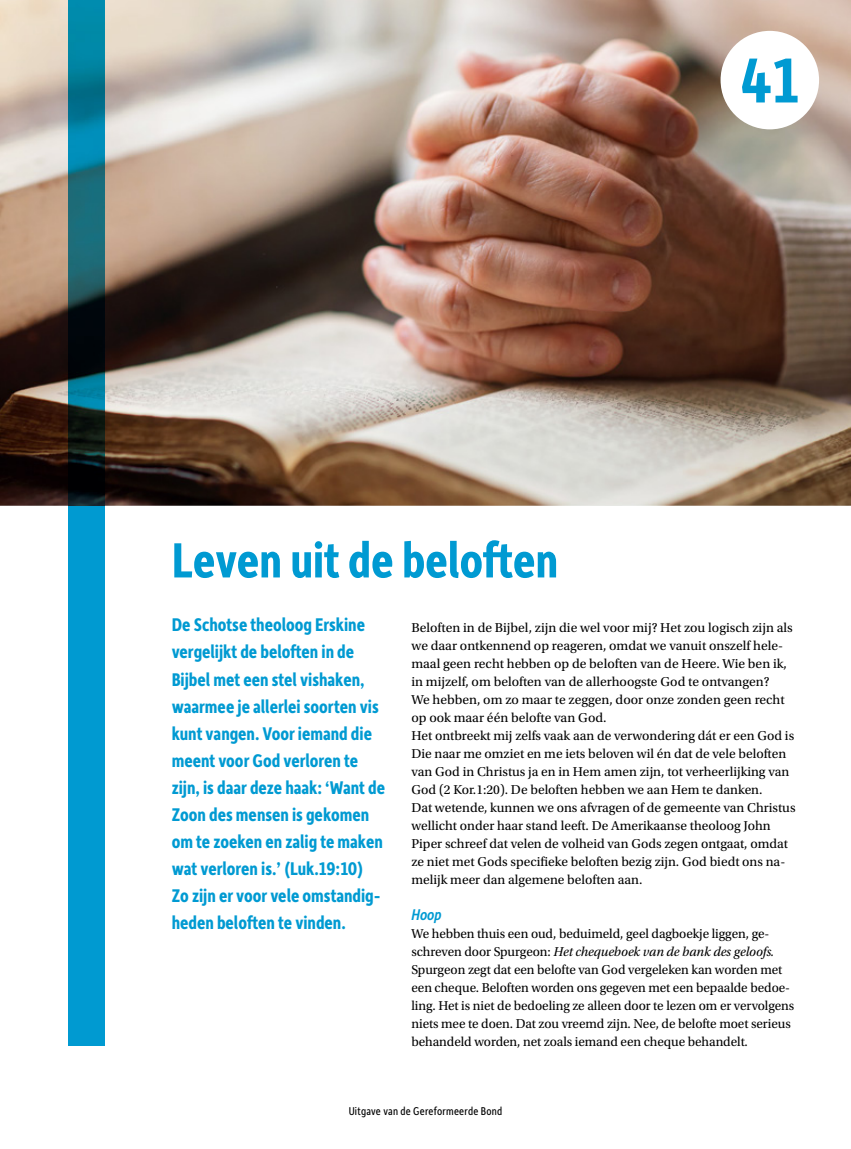
<style>
.page{position:relative;width:851px;height:1149px;background:#fff}
.page>*{position:absolute;margin:0;border:0;box-sizing:border-box;transform-origin:0 0}
.t1{font:700 67.5px "Depot New Condensed";color:#009ad2}
.t2{font:700 52.5px "Depot New Condensed";color:#009ad2}
.t3{font:700 19.5px/27px "Depot New Condensed";color:#009ad2}
.t4{font:italic 500 16.5px "Depot New Condensed";color:#009ad2}
.t5{font:13.5px/18px "Utopia Std";color:#000}
.t6{font:12px "Depot New Condensed";letter-spacing:.02em;color:#000}
.s1{font-style:italic}
</style>
<div class="page">
<img style="left:0;top:0;width:850px;height:505px">
<div style="left:720px;top:31px;width:99px;height:98px;background:#fff;border-radius:50%"></div>
<div style="left:68px;top:505px;width:37px;height:540px;background:#009ad1"></div>
<img style="left:68px;top:0;width:37px;height:505px">
<h2 class="t2" style="left:172px;top:525px;width:388px">Leven uit de beloften</h2>
<h1 class="t1" style="left:740px;top:36px;width:60px">41</h1>
<p class="t3" style="left:172px;top:610px;width:215px">De Schotse theoloog Erskine vergelijkt de beloften in de<br>Bijbel met een stel vishaken, waarmee je allerlei soorten vis kunt vangen. Voor iemand die meent voor God verloren te zijn, is daar deze haak: ‘Want de<br>Zoon des mensen is gekomen om te zoeken en zalig te maken wat verloren is.’ (Luk.19:10)<br>Zo zijn er voor vele omstandig&shy;heden beloften te vinden.</p>
<p class="t5" style="left:411px;top:618px;width:385px">Beloften in de Bijbel, zijn die wel voor mij? Het zou logisch zijn als we daar ontkennend op reageren, omdat we vanuit onszelf hele&shy;maal geen recht hebben op de beloften van de Heere. Wie ben ik, in mijzelf, om beloften van de allerhoogste God te ontvangen?<br>We hebben, om zo maar te zeggen, door onze zonden geen recht op ook maar één belofte van God.<br>Het ontbreekt mij zelfs vaak aan de verwondering dát er een God is Die naar me omziet en me iets beloven wil én dat de vele beloften van God in Christus ja en in Hem amen zijn, tot verheerlijking van God (2 Kor.1:20). De beloften hebben we aan Hem te danken.<br>Dat wetende, kunnen we ons afvragen of de gemeente van Christus wellicht onder haar stand leeft. De Amerikaanse theoloog John Piper schreef dat velen de volheid van Gods zegen ontgaat, omdat ze niet met Gods specifieke beloften bezig zijn. God biedt ons na&shy;melijk meer dan algemene beloften aan.</p>
<p class="t4" style="left:411px;top:903px;width:32px">Hoop</p>
<p class="t5" style="left:411px;top:924px;width:384px">We hebben thuis een oud, beduimeld, geel dagboekje liggen, ge&shy;schreven door Spurgeon: <span class="s1">Het chequeboek van de bank des geloofs.<br></span>Spurgeon zegt dat een belofte van God vergeleken kan worden met een cheque. Beloften worden ons gegeven met een bepaalde bedoe&shy;ling. Het is niet de bedoeling ze alleen door te lezen om er vervolgens niets mee te doen. Dat zou vreemd zijn. Nee, de belofte moet serieus behandeld worden, net zoals iemand een cheque behandelt.</p>
<p class="t6" style="left:348px;top:1102px;width:155px">Uitgave van de Gereformeerde Bond</p>
</div>
